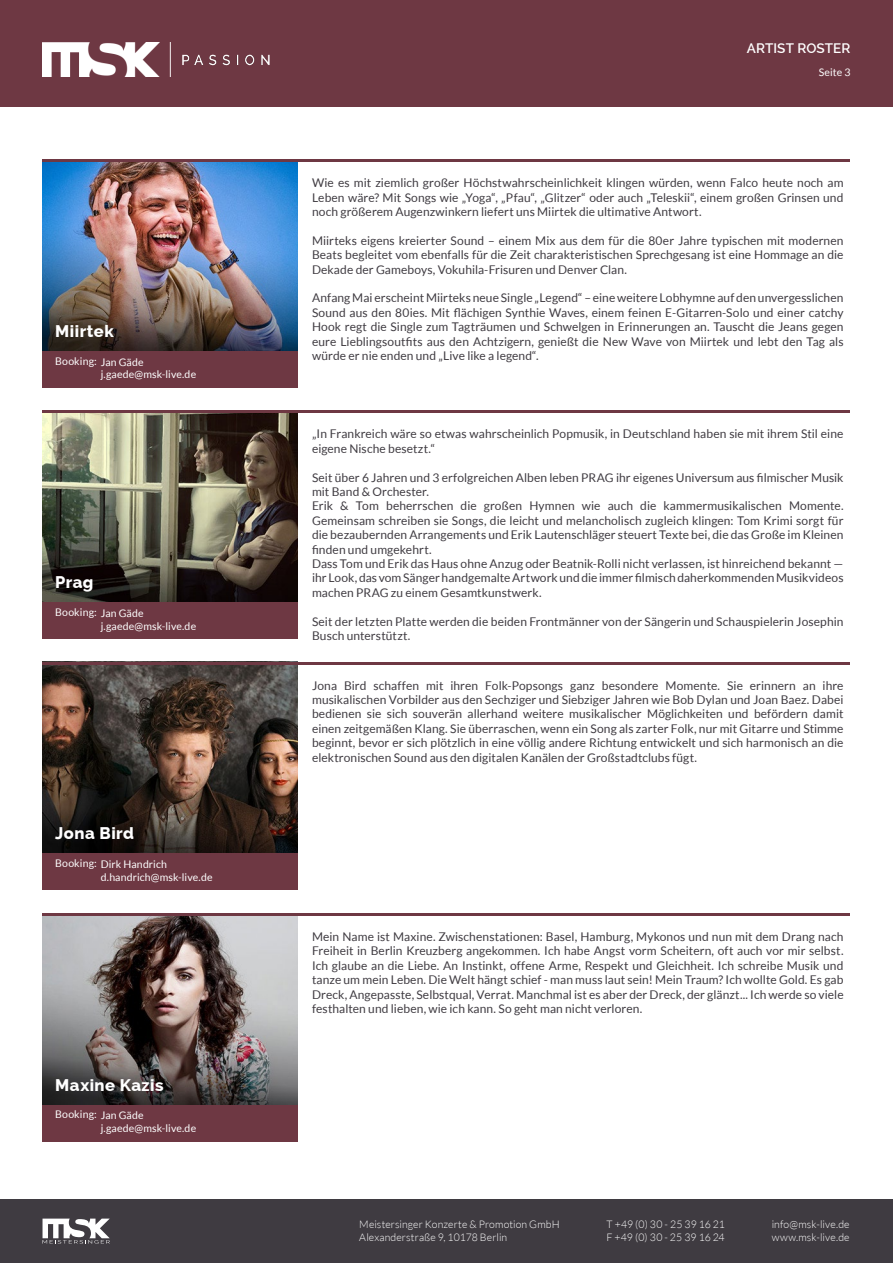
<style>
.page{position:relative;width:893px;height:1263px;background:#fff}
.page>*{position:absolute;margin:0;border:0;box-sizing:border-box;transform-origin:0 0}
.t1{font:800 16.5px "Raleway";letter-spacing:.03em;color:#fff}
.t2{font:600 13.5px "Raleway";color:#fff}
.t3{font:12px/14.4px "Lato";letter-spacing:.005em;color:#3f3b41;text-align:justify}
.t4{font:10.5px/13.6px "Lato";letter-spacing:.015em;color:#fff}
.t5{font:300 10.5px/12.6px "Lato";letter-spacing:.01em;color:#fff}
</style>
<div class="page">
<img style="left:43px;top:413px;width:255px;height:189px">
<hr style="left:43px;top:411px;width:807px;height:2px;background:#6e3843">
<img style="left:43px;top:162px;width:255px;height:189px">
<hr style="left:43px;top:159px;width:807px;height:3px;background:#6e3843">
<div style="left:43px;top:351px;width:255px;height:37px;background:#6e3843"></div>
<div style="left:43px;top:602px;width:255px;height:37px;background:#6e3843"></div>
<img style="left:43px;top:664px;width:255px;height:189px">
<hr style="left:43px;top:662px;width:807px;height:2px;background:#6e3843">
<div style="left:43px;top:853px;width:255px;height:37px;background:#6e3843"></div>
<img style="left:43px;top:915px;width:255px;height:189px">
<hr style="left:43px;top:913px;width:807px;height:2px;background:#6e3843">
<div style="left:43px;top:1104px;width:255px;height:37px;background:#6e3843"></div>
<div style="left:0;top:1199px;width:893px;height:64px;background:#3f3b41"></div>
<svg style="left:43px;top:1218px;width:67px;height:25px"></svg>
<div style="left:0;top:0;width:893px;height:106px;background:#6e3843"></div>
<img style="left:43px;top:43px;width:227px;height:33px">
<h1 class="t1" style="left:55px;top:322px;width:60px">Miirtek</h1>
<p class="t4" style="left:101px;top:354px;width:97px;text-indent:-45px">Booking: Jan Gäde j.gaede@msk-live.de</p>
<h1 class="t1" style="left:55px;top:573px;width:40px">Prag</h1>
<p class="t4" style="left:101px;top:605px;width:97px;text-indent:-45px">Booking: Jan Gäde j.gaede@msk-live.de</p>
<h1 class="t1" style="left:55px;top:824px;width:80px">Jona Bird</h1>
<p class="t4" style="left:101px;top:858px;width:113px;line-height:12.6px;text-indent:-45px">Booking: Dirk Handrich d.handrich@msk-live.de</p>
<h1 class="t1" style="left:55px;top:1075px;width:110px">Maxine Kazis</h1>
<p class="t4" style="left:101px;top:1108px;width:97px;text-indent:-45px">Booking: Jan Gäde j.gaede@msk-live.de</p>
<p class="t2" style="left:747px;top:41px;width:105px">ARTIST ROSTER</p>
<p class="t4" style="left:819px;top:66px;width:33px">Seite 3</p>
<p class="t3" style="left:312px;top:176px;width:533px">Wie es mit ziemlich großer Höchstwahrscheinlichkeit klingen würden, wenn Falco heute noch am Leben wäre? Mit Songs wie „Yoga“, „Pfau“, „Glitzer“ oder auch „Teleskii“, einem großen Grinsen und noch größerem Augenzwinkern liefert uns Miirtek die ultimative Antwort.</p>
<p class="t3" style="left:312px;top:233px;width:533px">Miirteks eigens kreierter Sound – einem Mix aus dem für die 80er Jahre typischen mit modernen Beats begleitet vom ebenfalls für die Zeit charakteristischen Sprechgesang ist eine Hommage an die Dekade der Gameboys, Vokuhila-Frisuren und Denver Clan.</p>
<p class="t3" style="left:312px;top:291px;width:533px">Anfang Mai erscheint Miirteks neue Single „Legend“ – eine weitere Lobhymne auf den unvergesslichen Sound aus den 80ies. Mit flächigen Synthie Waves, einem feinen E-Gitarren-Solo und einer catchy Hook regt die Single zum Tagträumen und Schwelgen in Erinnerungen an. Tauscht die Jeans gegen eure Lieblingsoutfits aus den Achtzigern, genießt die New Wave von Miirtek und lebt den Tag als würde er nie enden und „Live like a legend“.</p>
<p class="t3" style="left:312px;top:427px;width:533px">„In Frankreich wäre so etwas wahrscheinlich Popmusik, in Deutschland haben sie mit ihrem Stil eine eigene Nische besetzt.“</p>
<p class="t3" style="left:312px;top:470px;width:533px;text-align:left">Seit über 6 Jahren und 3 erfolgreichen Alben leben PRAG ihr eigenes Universum aus filmischer Musik mit Band &amp; Orchester.<br>Erik &amp; Tom beherrschen die großen Hymnen wie auch die kammermusikalischen Momente.<br>Gemeinsam schreiben sie Songs, die leicht und melancholisch zugleich klingen: Tom Krimi sorgt für die bezaubernden Arrangements und Erik Lautenschläger steuert Texte bei, die das Große im Kleinen finden und umgekehrt.<br>Dass Tom und Erik das Haus ohne Anzug oder Beatnik-Rolli nicht verlassen, ist hinreichend bekannt — ihr Look, das vom Sänger handgemalte Artwork und die immer filmisch daherkommenden Musikvideos machen PRAG zu einem Gesamtkunstwerk.</p>
<p class="t3" style="left:312px;top:614px;width:533px">Seit der letzten Platte werden die beiden Frontmänner von der Sängerin und Schauspielerin Josephin<br>Busch unterstützt.</p>
<p class="t3" style="left:312px;top:678px;width:533px">Jona Bird schaffen mit ihren Folk-Popsongs ganz besondere Momente. Sie erinnern an ihre musikalischen Vorbilder aus den Sechziger und Siebziger Jahren wie Bob Dylan und Joan Baez. Dabei bedienen sie sich souverän allerhand weitere musikalischer Möglichkeiten und befördern damit einen zeitgemäßen Klang. Sie überraschen, wenn ein Song als zarter Folk, nur mit Gitarre und Stimme beginnt, bevor er sich plötzlich in eine völlig andere Richtung entwickelt und sich harmonisch an die elektronischen Sound aus den digitalen Kanälen der Großstadtclubs fügt.</p>
<p class="t3" style="left:312px;top:929px;width:533px">Mein Name ist Maxine. Zwischenstationen: Basel, Hamburg, Mykonos und nun mit dem Drang nach Freiheit in Berlin Kreuzberg angekommen. Ich habe Angst vorm Scheitern, oft auch vor mir selbst.<br>Ich glaube an die Liebe. An Instinkt, offene Arme, Respekt und Gleichheit. Ich schreibe Musik und tanze um mein Leben. Die Welt hängt schief - man muss laut sein! Mein Traum? Ich wollte Gold. Es gab Dreck, Angepasste, Selbstqual, Verrat. Manchmal ist es aber der Dreck, der glänzt... Ich werde so viele festhalten und lieben, wie ich kann. So geht man nicht verloren.</p>
<p class="t5" style="left:359px;top:1218px;width:202px">Meistersinger Konzerte &amp; Promotion GmbH<br>Alexanderstraße 9, 10178 Berlin</p>
<p class="t5" style="left:607px;top:1218px;width:120px">T +49 (0) 30 - 25 39 16 21<br>F +49 (0) 30 - 25 39 16 24</p>
<p class="t5" style="left:772px;top:1218px;width:79px">info@msk-live.de www.msk-live.de</p>
</div>
